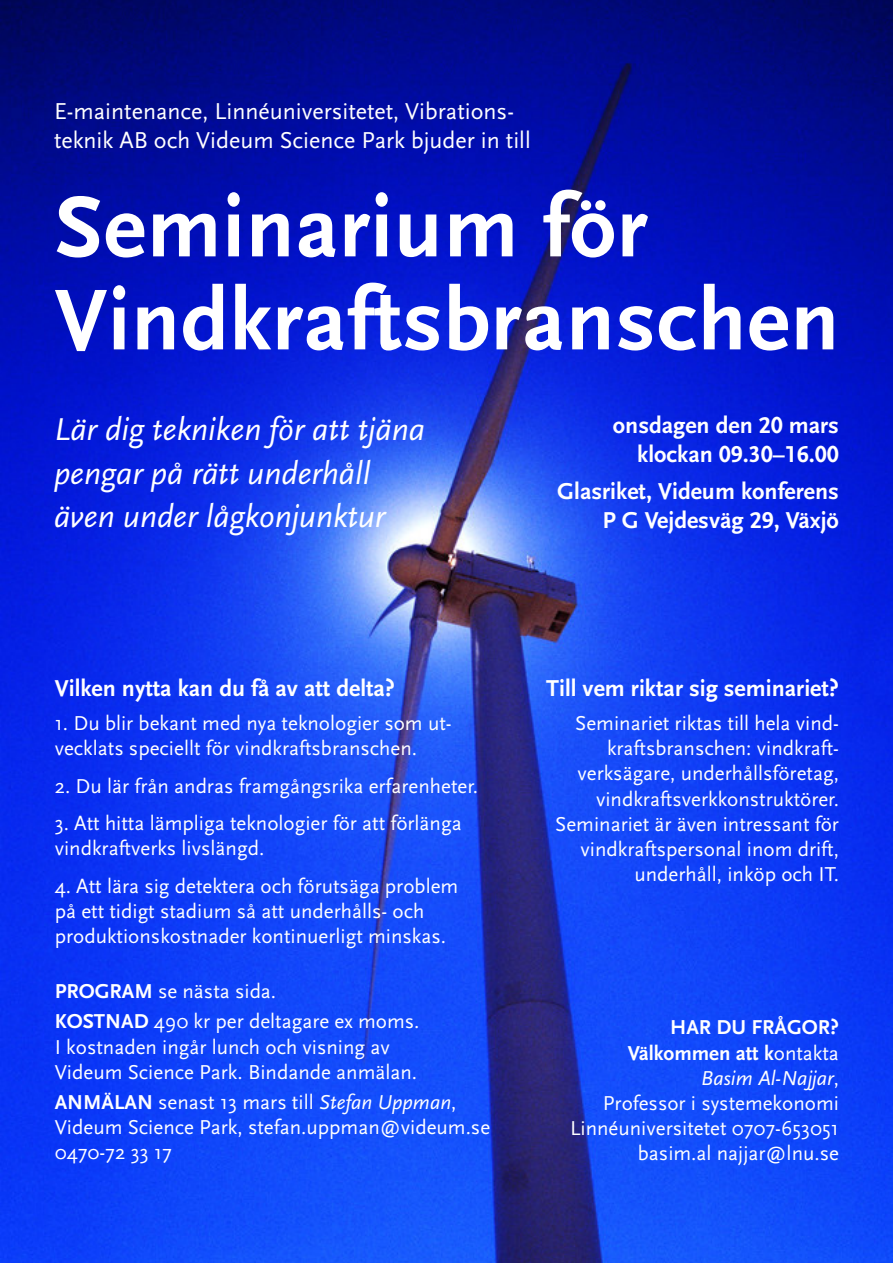
<style>
.page{position:relative;width:893px;height:1263px;background:#fff}
.page>*{position:absolute;margin:0;border:0;box-sizing:border-box;transform-origin:0 0}
.Sidrubrik{font:700 90px/93px "Scala Sans LF";letter-spacing:.01em;color:#fff}
.Sidrubrik-2{font:italic 33px/43.5px "Scala Sans LF";color:#fff}
.Mellanrubrik{font:700 24px/28.8px "Scala Sans LF";color:#fff;text-align:right}
.Mellanrubrik-2{font:24px/28.8px "Scala Sans LF";color:#fff}
.Bildtext{font:21px/25.2px "Scala Sans";color:#fff}
.s1{font-weight:700}
.s2{font-style:italic}
</style>
<div class="page">
<img style="left:0;top:0;width:893px;height:1263px">
<p class="Mellanrubrik-2" style="left:54px;top:97px;width:478px">E-maintenance, Linnéuniversitetet, Vibrations&shy;teknik AB och Videum Science Park bjuder in till</p>
<p class="Sidrubrik" style="left:55px;top:183px;width:786px">Seminarium för<br>Vindkraftsbranschen</p>
<p class="Sidrubrik-2" style="left:54px;top:408px;width:372px">Lär dig tekniken för att tjäna pengar på rätt underhåll även under lågkonjunktur</p>
<p class="Mellanrubrik" style="left:55px;top:674px;width:342px">Vilken nytta kan du få av att delta?</p>
<p class="Bildtext" style="left:55px;top:711px;width:398px">1. Du blir bekant med nya teknologier som ut&shy;vecklats speciellt för vindkraftsbranschen.</p>
<p class="Bildtext" style="left:55px;top:773px;width:425px">2. Du lär från andras framgångsrika erfarenheter.</p>
<p class="Bildtext" style="left:55px;top:811px;width:408px">3. Att hitta lämpliga teknologier för att förlänga vindkraftverks livslängd.</p>
<p class="Bildtext" style="left:55px;top:874px;width:405px">4. Att lära sig detektera och förutsäga problem på ett tidigt stadium så att underhålls- och produktionskostnader kontinuerligt minskas.</p>
<p class="Bildtext" style="left:55px;top:979px;width:223px"><span class="s1">PROGRAM</span> se nästa sida.</p>
<p class="Bildtext" style="left:55px;top:1009px;width:366px"><span class="s1">KOSTNAD</span> 490 kr per deltagare ex moms.<br>I kostnaden ingår lunch och visning av<br>Videum Science Park. Bindande anmälan.</p>
<p class="Bildtext" style="left:55px;top:1090px;width:437px"><span class="s1">ANMÄLAN</span> senast 13 mars till <span class="s2">Stefan Uppman</span>,<br>Videum Science Park, stefan.uppman@videum.se<br>0470-72 33 17</p>
<p class="Mellanrubrik" style="left:613px;top:412px;width:228px">onsdagen den 20 mars klockan 09.30–16.00</p>
<p class="Mellanrubrik" style="left:557px;top:478px;width:283px">Glasriket, Videum konferens<br>P G Vejdesväg 29, Växjö</p>
<p class="Mellanrubrik" style="left:546px;top:674px;width:294px">Till vem riktar sig seminariet?</p>
<p class="Bildtext" style="left:555px;top:711px;width:285px;text-align:right">Seminariet riktas till hela vind&shy;kraftsbranschen: vindkraft&shy;verksägare, underhållsföretag, vindkraftsverkkonstruktörer.<br>Seminariet är även intressant för vindkraftspersonal inom drift, underhåll, inköp och IT.</p>
<p class="Bildtext" style="left:570px;top:1015px;width:270px;text-align:right"><span class="s1">HAR DU FRÅGOR?<br>Välkommen att k</span>ontakta<br><span class="s2">Basim Al-Najjar</span>,<br>Professor i systemekonomi<br>Linnéuniversitetet 0707-653051</p>
<p class="Bildtext" style="left:638px;top:1141px;width:203px">basim.al najjar@lnu.se</p>
</div>
